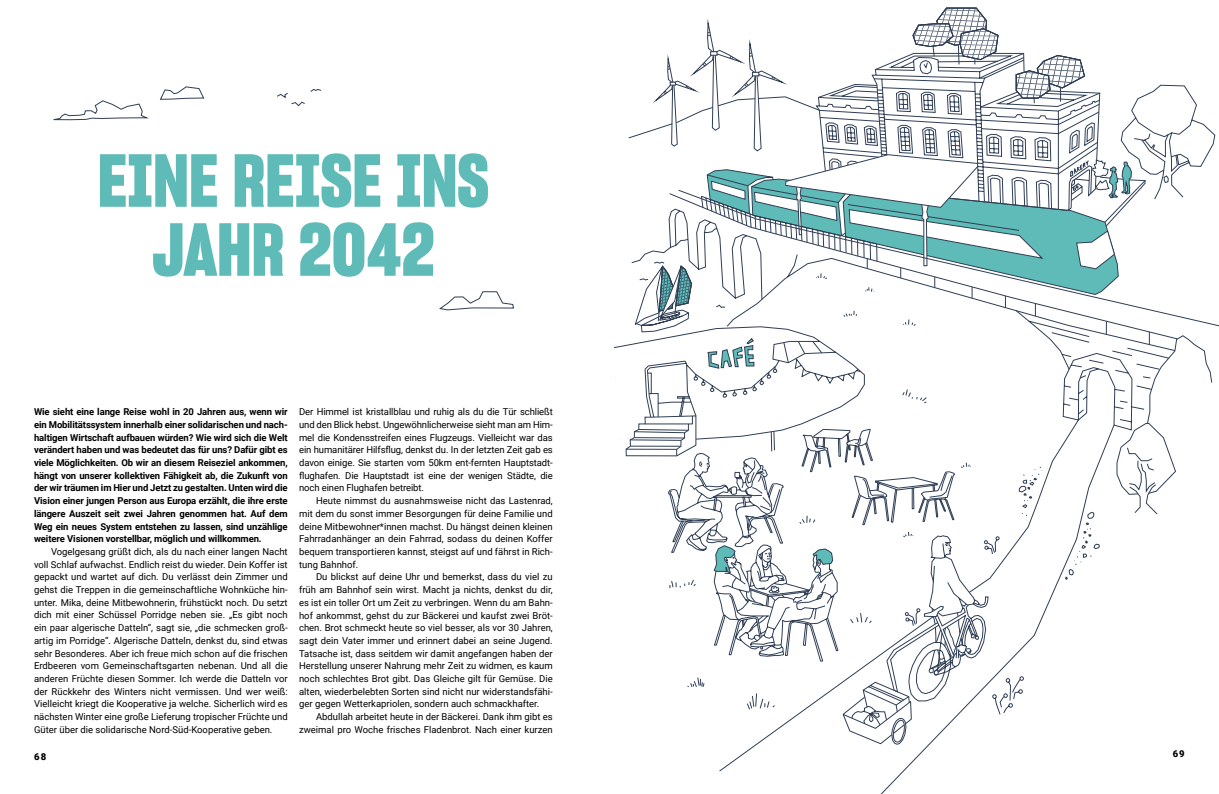
<style>
.page{position:relative;width:1219px;height:794px;background:#fff}
.page>*{position:absolute;margin:0;border:0;box-sizing:border-box;transform-origin:0 0}
.t1{font:73px/69px "Sharp Grotesk Bold 15";color:#5fbbb8;text-align:center}
.t2{font:9.5px/12.7px "Roboto";color:#000;text-align:justify}
.t3{font:700 9.5px/12.7px "Roboto";letter-spacing:-.01em;color:#000;text-align:justify}
.t4{font:900 9.5px "Roboto";color:#000}
</style>
<div class="page">
<svg style="left:53px;top:100px;width:96px;height:20px"></svg>
<svg style="left:160px;top:86px;width:45px;height:14px"></svg>
<svg style="left:277px;top:89px;width:45px;height:17px"></svg>
<svg style="left:439px;top:291px;width:75px;height:19px"></svg>
<svg style="left:625px;top:7px;width:590px;height:738px"></svg>
<h1 class="t1" style="left:98px;top:145px;width:393px">EINE REISE INS<br>JAHR 2042</h1>
<p class="t3" style="left:34px;top:405px;width:255px">Wie sieht eine lange Reise wohl in 20 Jahren aus, wenn wir ein Mobilitätssystem innerhalb einer solidarischen und nach&shy;haltigen Wirtschaft aufbauen würden? Wie wird sich die Welt verändert haben und was bedeutet das für uns? Dafür gibt es viele Möglichkeiten. Ob wir an diesem Reiseziel ankommen, hängt von unserer kollektiven Fähigkeit ab, die Zukunft von der wir träumen im Hier und Jetzt zu gestalten. Unten wird die Vision einer jungen Person aus Europa erzählt, die ihre erste längere Auszeit seit zwei Jahren genommen hat. Auf dem Weg ein neues System entstehen zu lassen, sind unzählige weitere Visionen vorstellbar, möglich und willkommen.</p>
<p class="t2" style="left:34px;top:545px;width:255px;text-indent:17px">Vogelgesang grüßt dich, als du nach einer langen Nacht voll Schlaf aufwachst. Endlich reist du wieder. Dein Koffer ist gepackt und wartet auf dich. Du verlässt dein Zimmer und gehst die Treppen in die gemeinschaftliche Wohnküche hin&shy;unter. Mika, deine Mitbewohnerin, frühstückt noch. Du setzt dich mit einer Schüssel Porridge neben sie. „Es gibt noch ein paar algerische Datteln“, sagt sie, „die schmecken groß&shy;artig im Porridge“. Algerische Datteln, denkst du, sind etwas sehr Besonderes. Aber ich freue mich schon auf die frischen Erdbeeren vom Gemeinschaftsgarten nebenan. Und all die anderen Früchte diesen Sommer. Ich werde die Datteln vor der Rückkehr des Winters nicht vermissen. Und wer weiß:<br>Vielleicht kriegt die Kooperative ja welche. Sicherlich wird es nächsten Winter eine große Lieferung tropischer Früchte und Güter über die solidarische Nord-Süd-Kooperative geben.</p>
<p class="t2" style="left:299px;top:405px;width:255px">Der Himmel ist kristallblau und ruhig als du die Tür schließt und den Blick hebst. Ungewöhnlicherweise sieht man am Him&shy;mel die Kondensstreifen eines Flugzeugs. Vielleicht war das ein humanitärer Hilfsflug, denkst du. In der letzten Zeit gab es davon einige. Sie starten vom 50km ent-fernten Hauptstadt&shy;flughafen. Die Hauptstadt ist eine der wenigen Städte, die noch einen Flughafen betreibt.</p>
<p class="t2" style="left:299px;top:494px;width:255px;text-indent:17px">Heute nimmst du ausnahmsweise nicht das Lastenrad, mit dem du sonst immer Besorgungen für deine Familie und deine Mitbewohner*innen machst. Du hängst deinen kleinen Fahrradanhänger an dein Fahrrad, sodass du deinen Koffer bequem transportieren kannst, steigst auf und fährst in Rich&shy;tung Bahnhof.</p>
<p class="t2" style="left:299px;top:570px;width:255px;text-indent:17px">Du blickst auf deine Uhr und bemerkst, dass du viel zu früh am Bahnhof sein wirst. Macht ja nichts, denkst du dir, es ist ein toller Ort um Zeit zu verbringen. Wenn du am Bahn&shy;hof ankommst, gehst du zur Bäckerei und kaufst zwei Bröt&shy;chen. Brot schmeckt heute so viel besser, als vor 30 Jahren, sagt dein Vater immer und erinnert dabei an seine Jugend.<br>Tatsache ist, dass seitdem wir damit angefangen haben der Herstellung unserer Nahrung mehr Zeit zu widmen, es kaum noch schlechtes Brot gibt. Das Gleiche gilt für Gemüse. Die alten, wiederbelebten Sorten sind nicht nur widerstandsfähi&shy;ger gegen Wetterkapriolen, sondern auch schmackhafter.</p>
<p class="t2" style="left:299px;top:710px;width:255px;text-align:right">Abdullah arbeitet heute in der Bäckerei. Dank ihm gibt es zweimal pro Woche frisches Fladenbrot. Nach einer kurzen</p>
<p class="t4" style="left:34px;top:750px;width:13px">68</p>
<p class="t4" style="left:1173px;top:747px;width:13px">69</p>
</div>
